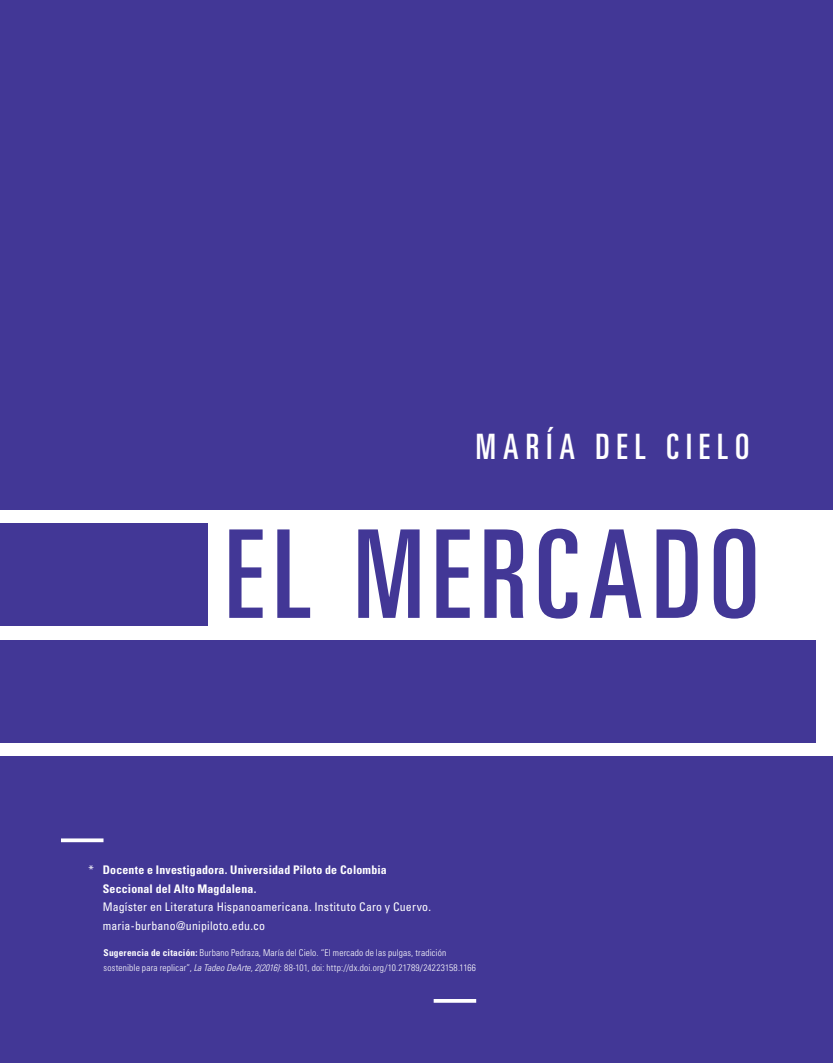
<style>
.page{position:relative;width:833px;height:1063px;background:#fff}
.page>*{position:absolute;margin:0;border:0;box-sizing:border-box;transform-origin:0 0}
.t1{font:ultra-condensed 122.5px "Univers LT Std";letter-spacing:.075em;color:#423796}
.t2{font:ultra-condensed 35px "Univers LT Std";letter-spacing:.205em;color:#fff}
.t3{font:condensed 11.88px/18.8px "Univers LT Std";letter-spacing:.015em;color:#fff}
.t4{font:700 condensed 11.88px/18.8px "Univers LT Std";letter-spacing:.015em;color:#fff}
.t5{font:300 condensed 9.38px/15px "Univers LT Std";letter-spacing:.015em;color:#fff}
.s1{font-weight:400}
.s2{font-weight:700}
.s3{font-style:italic}
</style>
<div class="page">
<div style="left:0;top:523px;width:207px;height:103px;background:#423796"></div>
<div style="left:0;top:640px;width:815px;height:103px;background:#423796"></div>
<div style="left:0;top:0;width:833px;height:509px;background:#423796"></div>
<div style="left:0;top:757px;width:833px;height:306px;background:#423796"></div>
<svg style="left:61px;top:838px;width:42px;height:4px"></svg>
<svg style="left:434px;top:999px;width:42px;height:4px"></svg>
<h2 class="t2" style="left:476px;top:426px;width:275px">MARÍA DEL CIELO</h2>
<h1 class="t1" style="left:225px;top:505px;width:536px">EL MERCADO</h1>
<p class="t4" style="left:103px;top:860px;width:285px;text-indent:-14px"><span class="s1">*</span> Docente e Investigadora. Universidad Piloto de Colombia<br>Seccional del Alto Magdalena.</p>
<p class="t3" style="left:103px;top:897px;width:330px">Magíster en Literatura Hispanoamericana. Instituto Caro y Cuervo. maria-burbano@unipiloto.edu.co</p>
<p class="t5" style="left:104px;top:945px;width:374px"><span class="s2">Sugerencia de citación:</span> Burbano Pedraza, María del Cielo. “El mercado de las pulgas, tradición sostenible para replicar”, <span class="s3">La Tadeo DeArte, 2(2016)</span>: 88-101, doi: http://dx.doi.org/10.21789/24223158.1166</p>
</div>
